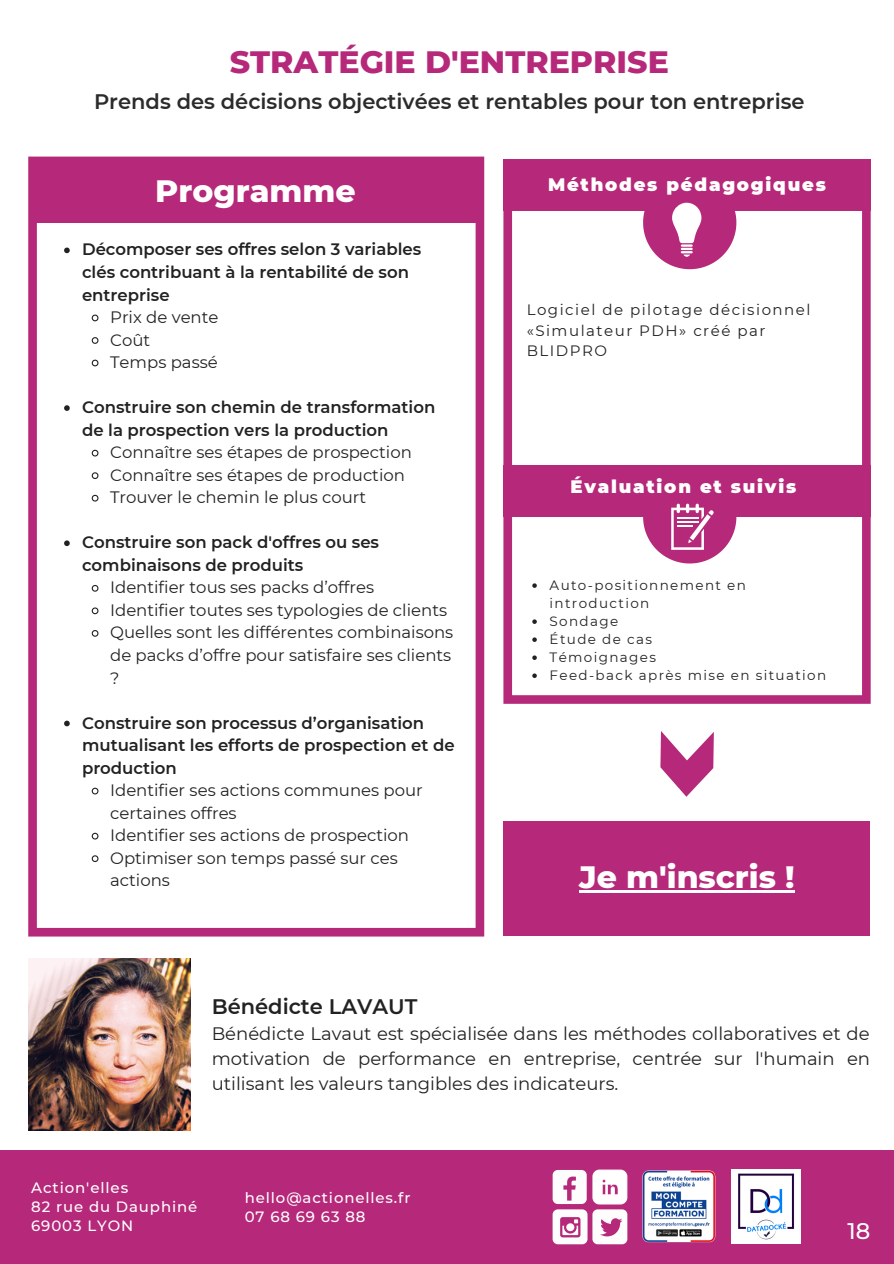
<style>
.page{position:relative;width:894px;height:1264px;background:#fff}
.page>*{position:absolute;margin:0;border:0;box-sizing:border-box;transform-origin:0 0}
.t1{font:800 31.5px "Montserrat";color:#b6297a}
.t2{font:800 31.5px "Montserrat";color:#fff}
.t3{font:500 22.5px "Montserrat";color:#fff}
.t4{font:600 21px "Montserrat";color:#2b2b2b}
.t5{font:600 21px "Montserrat";color:#222}
.t6{font:18px/24.8px "Montserrat";color:#222;text-align:justify}
.t7{font:900 18px "Montserrat";letter-spacing:.1em;color:#fff}
.t8{font:16.5px/22.5px "Montserrat";color:#222}
.t9{font:600 16.5px/22.5px "Montserrat";color:#222}
.t10{font:15px/20.2px "Montserrat";letter-spacing:.1em;color:#222}
.t11{font:500 15px "Montserrat";letter-spacing:.06em;color:#fff}
.t12{font:500 14.85px "Montserrat";letter-spacing:.06em;color:#fff}
.t13{font:13.5px/18px "Montserrat";letter-spacing:.1em;color:#222}
</style>
<div class="page">
<div style="left:0;top:1150px;width:893px;height:113px;background:#b6297a"></div>
<div style="left:592px;top:1209px;width:35px;height:35px;background:#fdfdfd;border-radius:5px"></div>
<svg style="left:600px;top:1218px;width:22px;height:18px"></svg>
<div style="left:552px;top:1209px;width:35px;height:35px;background:#fdfdfd;border-radius:5px"></div>
<svg style="left:560px;top:1217px;width:20px;height:20px"></svg>
<svg style="left:592px;top:1169px;width:35px;height:35px"></svg>
<svg style="left:28px;top:157px;width:456px;height:779px"></svg>
<div style="left:31px;top:159px;width:453px;height:64px;background:#b6297a"></div>
<svg style="left:503px;top:211px;width:367px;height:492px"></svg>
<div style="left:503px;top:159px;width:367px;height:52px;background:#b6297a"></div>
<div style="left:503px;top:465px;width:367px;height:52px;background:#b6297a"></div>
<svg style="left:643px;top:202px;width:93px;height:67px"></svg>
<svg style="left:643px;top:503px;width:93px;height:60px"></svg>
<div style="left:503px;top:821px;width:366px;height:115px;background:#b6297a"></div>
<svg style="left:660px;top:731px;width:53px;height:66px"></svg>
<svg style="left:64px;top:247px;width:6px;height:6px"></svg>
<svg style="left:91px;top:314px;width:8px;height:8px"></svg>
<svg style="left:91px;top:336px;width:8px;height:9px"></svg>
<svg style="left:91px;top:359px;width:8px;height:8px"></svg>
<svg style="left:64px;top:405px;width:6px;height:6px"></svg>
<svg style="left:91px;top:449px;width:8px;height:8px"></svg>
<svg style="left:91px;top:471px;width:8px;height:9px"></svg>
<svg style="left:91px;top:494px;width:8px;height:8px"></svg>
<svg style="left:64px;top:540px;width:6px;height:6px"></svg>
<svg style="left:91px;top:584px;width:8px;height:8px"></svg>
<svg style="left:91px;top:606px;width:8px;height:9px"></svg>
<svg style="left:91px;top:629px;width:8px;height:8px"></svg>
<svg style="left:64px;top:720px;width:6px;height:6px"></svg>
<svg style="left:91px;top:786px;width:8px;height:9px"></svg>
<svg style="left:91px;top:832px;width:8px;height:8px"></svg>
<svg style="left:91px;top:854px;width:8px;height:8px"></svg>
<img style="left:28px;top:958px;width:162px;height:172px">
<img style="left:731px;top:1169px;width:68px;height:74px">
<img style="left:642px;top:1170px;width:74px;height:73px">
<svg style="left:532px;top:583px;width:4px;height:5px"></svg>
<svg style="left:532px;top:619px;width:4px;height:5px"></svg>
<svg style="left:532px;top:637px;width:4px;height:5px"></svg>
<svg style="left:532px;top:655px;width:4px;height:5px"></svg>
<svg style="left:532px;top:673px;width:4px;height:5px"></svg>
<div style="left:552px;top:1169px;width:34px;height:34px;background:#fdfdfd;border-radius:5px"></div>
<svg style="left:563px;top:1176px;width:12px;height:24px"></svg>
<hr style="left:579px;top:890px;width:215px;height:2px;background:#fff">
<p class="t1" style="left:230px;top:42px;width:440px">STRATÉGIE D'ENTREPRISE</p>
<p class="t4" style="left:94px;top:88px;width:712px">Prends des décisions objectivées et rentables pour ton entreprise</p>
<p class="t2" style="left:155px;top:171px;width:202px">Programme</p>
<p class="t9" style="left:82px;top:238px;width:340px">Décomposer ses offres selon 3 variables clés contribuant à la rentabilité de son entreprise</p>
<p class="t8" style="left:110px;top:306px;width:110px">Prix de vente</p>
<p class="t8" style="left:110px;top:328px;width:42px">Coût</p>
<p class="t8" style="left:110px;top:351px;width:109px">Temps passé</p>
<p class="t9" style="left:82px;top:396px;width:354px">Construire son chemin de transformation de la prospection vers la production</p>
<p class="t8" style="left:110px;top:441px;width:303px">Connaître ses étapes de prospection</p>
<p class="t8" style="left:110px;top:463px;width:296px">Connaître ses étapes de production</p>
<p class="t8" style="left:110px;top:486px;width:257px">Trouver le chemin le plus court</p>
<p class="t9" style="left:82px;top:531px;width:298px">Construire son pack d'offres ou ses combinaisons de produits</p>
<p class="t8" style="left:110px;top:576px;width:265px">Identifier tous ses packs d’offres</p>
<p class="t8" style="left:110px;top:598px;width:338px">Identifier toutes ses typologies de clients</p>
<p class="t8" style="left:110px;top:621px;width:344px">Quelles sont les différentes combinaisons de packs d’offre pour satisfaire ses clients ?</p>
<p class="t9" style="left:82px;top:711px;width:374px">Construire son processus d’organisation mutualisant les efforts de prospection et de production</p>
<p class="t8" style="left:110px;top:779px;width:314px">Identifier ses actions communes pour certaines offres</p>
<p class="t8" style="left:110px;top:824px;width:300px">Identifier ses actions de prospection</p>
<p class="t8" style="left:110px;top:846px;width:289px">Optimiser son temps passé sur ces actions</p>
<p class="t7" style="left:548px;top:173px;width:279px">Méthodes pédagogiques</p>
<p class="t10" style="left:526px;top:300px;width:285px">Logiciel de pilotage décisionnel «Simulateur PDH» créé par<br>BLIDPRO</p>
<p class="t7" style="left:570px;top:475px;width:227px">Évaluation et suivis</p>
<p class="t13" style="left:549px;top:576px;width:198px">Auto-positionnement en introduction</p>
<p class="t13" style="left:549px;top:612px;width:70px">Sondage</p>
<p class="t13" style="left:549px;top:630px;width:104px">Étude de cas</p>
<p class="t13" style="left:549px;top:648px;width:108px">Témoignages</p>
<p class="t13" style="left:549px;top:666px;width:278px">Feed-back après mise en situation</p>
<p class="t2" style="left:579px;top:857px;width:217px">Je m'inscris !</p>
<p class="t5" style="left:212px;top:994px;width:207px">Bénédicte LAVAUT</p>
<p class="t6" style="left:212px;top:1021px;width:659px">Bénédicte Lavaut est spécialisée dans les méthodes collaboratives et de motivation de performance en entreprise, centrée sur l'humain en utilisant les valeurs tangibles des indicateurs.</p>
<p class="t11" style="left:31px;top:1178px;width:98px">Action'elles</p>
<p class="t12" style="left:31px;top:1197px;width:167px">82 rue du Dauphiné</p>
<p class="t12" style="left:31px;top:1216px;width:103px">69003 LYON</p>
<p class="t12" style="left:245px;top:1188px;width:167px">hello@actionelles.fr</p>
<p class="t12" style="left:245px;top:1207px;width:122px">07 68 69 63 88</p>
<p class="t3" style="left:847px;top:1217px;width:24px">18</p>
</div>
